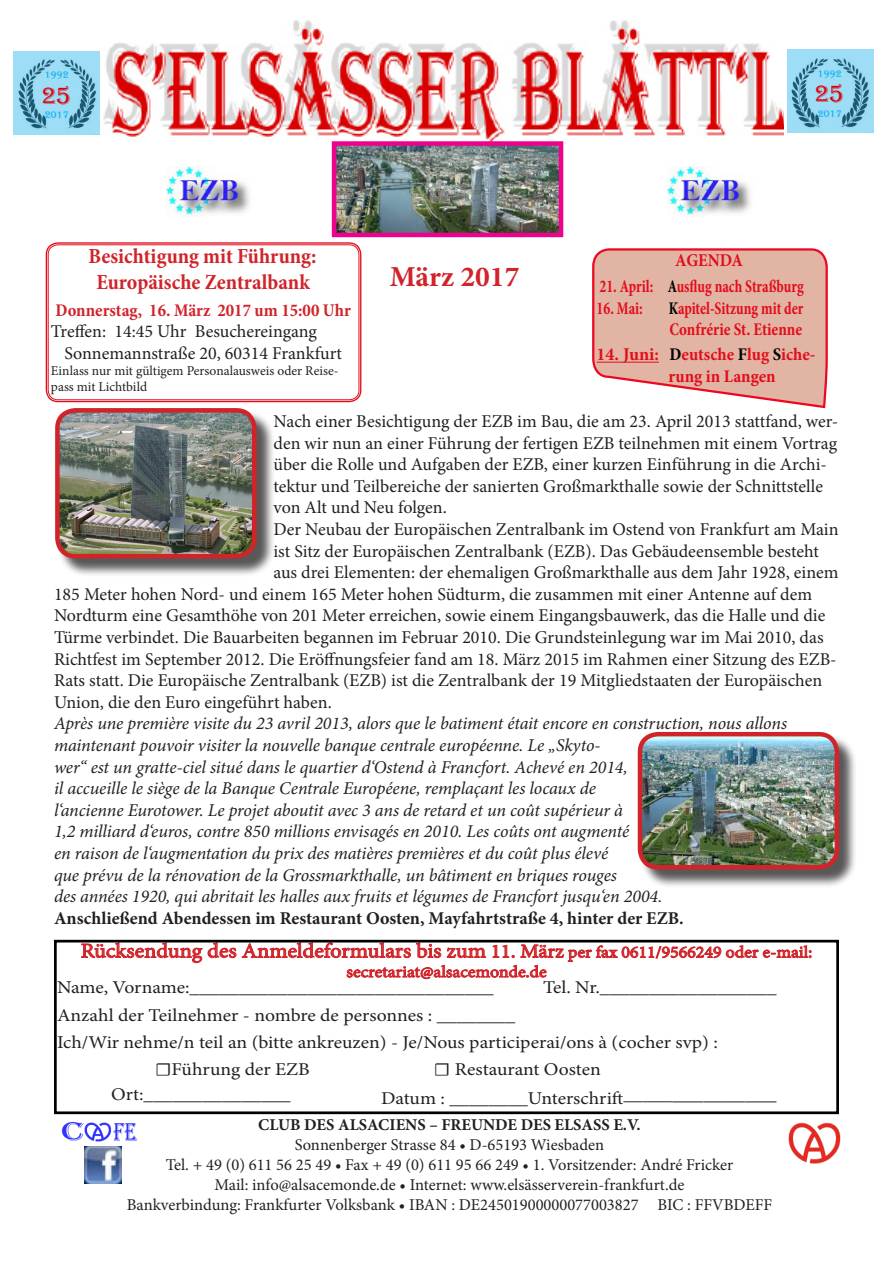
<style>
.page{position:relative;width:893px;height:1263px;background:#fff}
.page>*{position:absolute;margin:0;border:0;box-sizing:border-box;transform-origin:0 0}
.t1{font:700 28.95px "Minion Pro";color:#d1232a}
.t2{font:24.6px "Algerian";color:#df0008}
.t3{font:700 condensed 21.75px "Minion Pro";color:#d1232a}
.t4{font:20.4px "Minion Pro";color:#d1232a;scale:1.09 1}
.t5{font:18px/21.6px "Minion Pro";color:#231f20}
.t6{font:italic 18px/21.6px "Minion Pro";letter-spacing:-.005em;color:#231f20}
.t7{font:18px "Minion Pro";color:#231f20;scale:1.09 1}
.t8{font:700 18px "Minion Pro";color:#231f20}
.t9{font:700 condensed 18px "Minion Pro";color:#e20d1c;scale:.82 1}
.t10{font:700 condensed 18px/21.6px "Minion Pro";color:#e20d1c}
.t11{font:700 condensed 18px "Minion Pro";color:#d1232a}
.t12{font:700 condensed 18px "Minion Pro";color:#e20d1c;scale:.9 1}
.t13{font:700 18px "Minion Pro";color:#e20d1c;scale:.91 1}
.t14{font:16.5px "Minion Pro";color:#231f20}
.t15{font:700 16.5px "Minion Pro";color:#231f20}
.t16{font:16.35px "Minion Pro";color:#d1232a;scale:1.09 1}
.Absatzformat_1{font:13.5px/16.2px "Minion Pro";color:#231f20}
.t17{font:9.9px "Algerian";color:#00aeef}
.s1{color:#000}
.s2{font-stretch:normal}
.s3{font-size:19.05px}
.s4{font-size:16.35px}
</style>
<div class="page">
<img style="left:103px;top:20px;width:680px;height:123px">
<img style="left:787px;top:49px;width:86px;height:84px">
<img style="left:14px;top:51px;width:86px;height:83px">
<div style="left:46px;top:242px;width:315px;height:160px;border:1px solid #e20d1c;border-radius:12px"></div>
<div style="left:48px;top:245px;width:311px;height:155px;border:1px solid #e20d1c;border-radius:10px"></div>
<img style="left:337px;top:146px;width:221px;height:86px">
<div style="left:332px;top:141px;width:231px;height:96px;border:4px solid #ed028c"></div>
<img style="left:167px;top:167px;width:83px;height:50px">
<img style="left:668px;top:167px;width:83px;height:50px">
<svg style="left:592px;top:248px;width:236px;height:161px"></svg>
<img style="left:788px;top:1122px;width:53px;height:41px">
<img style="left:84px;top:1146px;width:38px;height:37px">
<img style="left:61px;top:1122px;width:76px;height:20px">
<div style="left:57px;top:410px;width:218px;height:167px;background:#231f20;opacity:.75"></div>
<img style="left:57px;top:410px;width:197px;height:146px">
<div style="left:55px;top:408px;width:201px;height:150px;border:4px solid #d1232a;border-radius:18px"></div>
<div style="left:640px;top:734px;width:218px;height:154px;background:#231f20;opacity:.75"></div>
<img style="left:640px;top:734px;width:197px;height:133px">
<div style="left:638px;top:732px;width:201px;height:137px;border:4px solid #d1232a;border-radius:18px"></div>
<svg style="left:81px;top:944px;width:730px;height:35px"></svg>
<div style="left:54px;top:940px;width:785px;height:174px;border:3px solid #000"></div>
<p class="t17" style="left:45px;top:70px;width:25px">1992</p>
<p class="t17" style="left:45px;top:109px;width:25px">2017</p>
<p class="t2" style="left:41px;top:82px;width:31px">25</p>
<p class="t3" style="left:89px;top:241px;width:229px">Besichtigung mit Führung:</p>
<p class="t3" style="left:97px;top:267px;width:215px">Europäische Zentralbank</p>
<p class="t11" style="left:56px;top:297px;width:297px">Donnerstag, 16. März 2017 um 15:00 Uhr</p>
<p class="t5" style="left:51px;top:321px;width:268px">Treffen: 14:45 Uhr Besuchereingang</p>
<p class="t5" style="left:64px;top:342px;width:279px">Sonnemannstraße 20, 60314 Frankfurt</p>
<p class="Absatzformat_1" style="left:51px;top:363px;width:289px">Einlass nur mit gültigem Personalausweis oder Reise&shy;pass mit Lichtbild</p>
<p class="t1" style="left:390px;top:256px;width:131px">März 2017</p>
<p class="t17" style="left:818px;top:68px;width:25px">1992</p>
<p class="t17" style="left:818px;top:108px;width:25px">2017</p>
<p class="t2" style="left:814px;top:80px;width:31px">25</p>
<p class="t13" style="left:675px;top:247px;width:76px">AGENDA</p>
<p class="t9" style="left:599px;top:274px;width:251px">21. April: <span class="s1">A</span>usflug nach Straßburg</p>
<p class="t9" style="left:597px;top:296px;width:58px">16. Mai:</p>
<p class="t9" style="left:669px;top:296px;width:166px"><span class="s1">K</span>apitel-Sitzung mit der</p>
<p class="t12" style="left:669px;top:317px;width:149px">Confrérie St. Etienne</p>
<p class="t10" style="left:669px;top:344px;width:148px;text-indent:-72px"><span class="s2">14. Juni</span>: <span class="s1">D</span>eutsche <span class="s1">F</span>lug <span class="s1">S</span>iche&shy;rung in Langen</p>
<p class="t5" style="left:273px;top:410px;width:566px">Nach einer Besichtigung der EZB im Bau, die am 23. April 2013 stattfand, wer&shy;den wir nun an einer Führung der fertigen EZB teilnehmen mit einem Vortrag über die Rolle und Aufgaben der EZB, einer kurzen Einführung in die Archi&shy;tektur und Teilbereiche der sanierten Großmarkthalle sowie der Schnittstelle von Alt und Neu folgen.</p>
<p class="t5" style="left:273px;top:518px;width:567px">Der Neubau der Europäischen Zentralbank im Ostend von Frankfurt am Main</p>
<p class="t5" style="left:273px;top:540px;width:547px">ist Sitz der Europäischen Zentralbank (EZB). Das Gebäudeensemble besteht</p>
<p class="t5" style="left:273px;top:562px;width:566px">aus drei Elementen: der ehemaligen Großmarkthalle aus dem Jahr 1928, einem</p>
<p class="t5" style="left:54px;top:583px;width:760px">185 Meter hohen Nord- und einem 165 Meter hohen Südturm, die zusammen mit einer Antenne auf dem</p>
<p class="t5" style="left:54px;top:605px;width:773px">Nordturm eine Gesamthöhe von 201 Meter erreichen, sowie einem Eingangsbauwerk, das die Halle und die</p>
<p class="t5" style="left:54px;top:626px;width:771px">Türme verbindet. Die Bauarbeiten begannen im Februar 2010. Die Grundsteinlegung war im Mai 2010, das</p>
<p class="t5" style="left:54px;top:648px;width:784px">Richtfest im September 2012. Die Eröffnungsfeier fand am 18. März 2015 im Rahmen einer Sitzung des EZB-</p>
<p class="t5" style="left:54px;top:670px;width:770px">Rats statt. Die Europäische Zentralbank (EZB) ist die Zentralbank der 19 Mitgliedstaaten der Europäischen</p>
<p class="t5" style="left:54px;top:691px;width:279px">Union, die den Euro eingeführt haben.</p>
<p class="t6" style="left:54px;top:713px;width:735px">Après une première visite du 23 avril 2013, alors que le batiment était encore en construction, nous allons maintenant pouvoir visiter la nouvelle banque centrale européenne. Le „Skyto-<br>wer“ est un gratte-ciel situé dans le quartier d‘Ostend à Francfort. Achevé en 2014,<br>il accueille le siège de la Banque Centrale Européene, remplaçant les locaux de<br>l‘ancienne Eurotower. Le projet aboutit avec 3 ans de retard et un coût supérieur à<br>1,2 milliard d‘euros, contre 850 millions envisagés en 2010. Les coûts ont augmenté<br>en raison de l‘augmentation du prix des matières premières et du coût plus élevé<br>que prévu de la rénovation de la Grossmarkthalle, un bâtiment en briques rouges<br>des années 1920, qui abritait les halles aux fruits et légumes de Francfort jusqu‘en 2004.</p>
<p class="t8" style="left:54px;top:905px;width:631px">Anschließend Abendessen im Restaurant Oosten, Mayfahrtstraße 4, hinter der EZB.</p>
<p class="t4" style="left:81px;top:937px;width:673px">Rücksendung des Anmeldeformulars bis zum <span class="s3">11. März</span> <span class="s4">per fax 0611/9566249 oder e-mail:</span></p>
<p class="t16" style="left:346px;top:961px;width:185px">secretariat@alsacemonde.de</p>
<p class="t7" style="left:57px;top:976px;width:402px">Name, Vorname:_______________________________</p>
<p class="t7" style="left:543px;top:976px;width:216px">Tel. Nr.__________________</p>
<p class="t7" style="left:57px;top:1003px;width:422px">Anzahl der Teilnehmer - nombre de personnes : ________</p>
<p class="t7" style="left:57px;top:1030px;width:608px">Ich/Wir nehme/n teil an (bitte ankreuzen) - Je/Nous participerai/ons à (cocher svp) :</p>
<p class="t7" style="left:155px;top:1057px;width:143px">☐Führung der EZB</p>
<p class="t7" style="left:434px;top:1057px;width:155px">☐ Restaurant Oosten</p>
<p class="t7" style="left:111px;top:1082px;width:166px">Ort:_______________</p>
<p class="t7" style="left:381px;top:1086px;width:364px">Datum : ________Unterschrift_____<sup>__________</sup></p>
<p class="t15" style="left:258px;top:1113px;width:384px">CLUB DES ALSACIENS – FREUNDE DES ELSASS E.V.</p>
<p class="t14" style="left:295px;top:1134px;width:311px">Sonnenberger Strasse 84 • D-65193 Wiesbaden</p>
<p class="t14" style="left:166px;top:1154px;width:569px">Tel. + 49 (0) 611 56 25 49 • Fax + 49 (0) 611 95 66 249 • 1. Vorsitzender: André Fricker</p>
<p class="t14" style="left:214px;top:1173px;width:471px">Mail: info@alsacemonde.de • Internet: www.elsässerverein-frankfurt.de</p>
<p class="t14" style="left:127px;top:1193px;width:647px">Bankverbindung: Frankfurter Volksbank • IBAN : DE24501900000077003827 BIC : FFVBDEFF</p>
</div>
